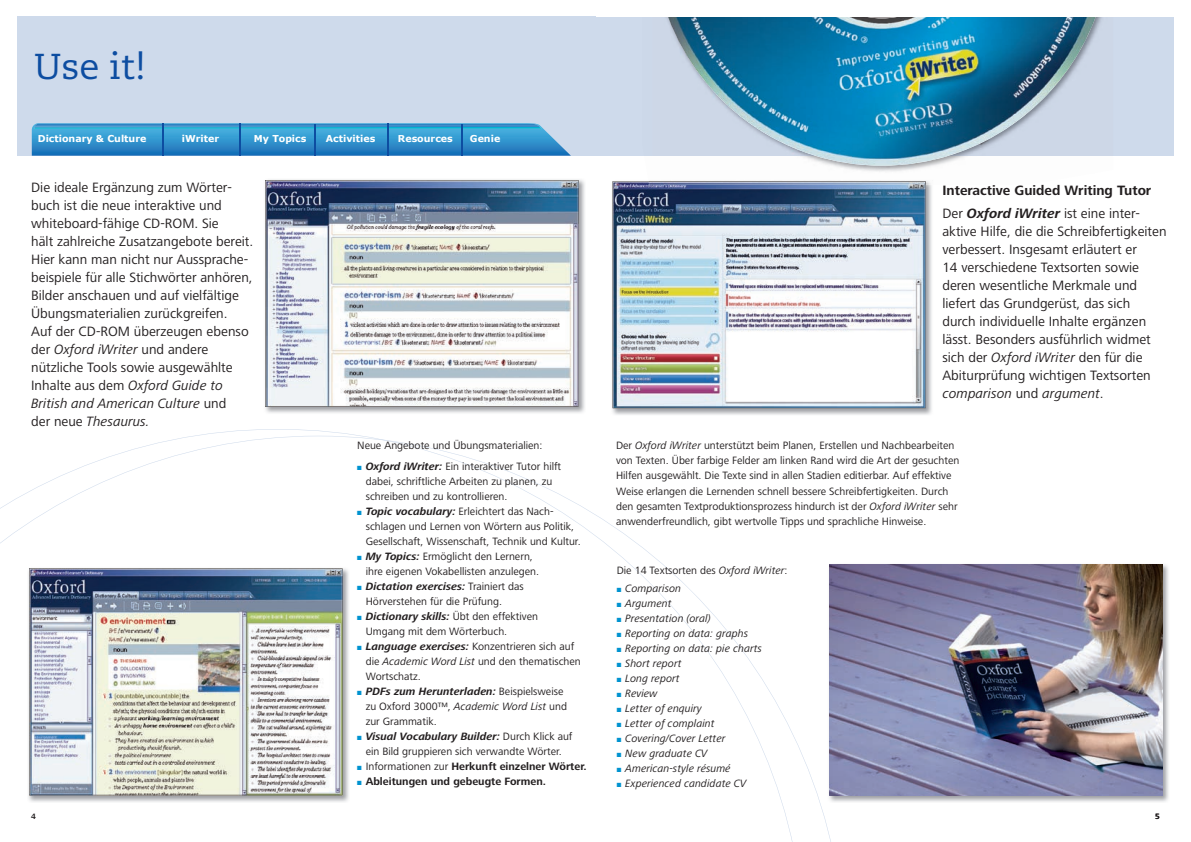
<style>
.page{position:relative;width:1191px;height:842px;background:#fff}
.page>*{position:absolute;margin:0;border:0;box-sizing:border-box;transform-origin:0 0}
.t1{font:36px "Caecilia LT Std";color:#0d4da1}
.t2{font:14px/18px "Frutiger Next CVLT";color:#231f20}
.t3{font:700 14px/23.7px "Frutiger Next CVLT";color:#231f20}
.t4{font:11px/15px "Frutiger Next CVLT";color:#231f20}
.t5{font:italic 11px "Frutiger Next CVLT";color:#231f20}
.t6{font:700 11px "Frutiger Next CVLT";color:#231f20}
.t7{font:700 9.5px "Verdana";color:#fff}
.t8{font:700 8px "Frutiger Next CVLT";color:#231f20}
.s1{font-style:italic}
.s2{color:#0093d0}
.s3{font-weight:700;font-style:italic}
.s4{font-weight:400}
</style>
<div class="page">
<div style="left:595px;top:17px;width:579px;height:139px;background:#cedaeb"></div>
<div style="left:17px;top:17px;width:578px;height:139px;background:#cedaeb"></div>
<svg style="left:0;top:436px;width:831px;height:406px"></svg>
<img style="left:27px;top:567px;width:323px;height:235px">
<img style="left:29px;top:568px;width:313px;height:227px">
<img style="left:612px;top:185px;width:320px;height:230px">
<img style="left:612px;top:181px;width:314px;height:227px">
<img style="left:265px;top:179px;width:320px;height:234px">
<img style="left:265px;top:180px;width:313px;height:227px">
<img style="left:827px;top:562px;width:342px;height:240px">
<img style="left:829px;top:564px;width:333px;height:231px">
<img style="left:779px;top:180px;width:152px;height:5px">
<img style="left:648px;top:181px;width:278px;height:4px">
<img style="left:665px;top:17px;width:438px;height:155px">
<img style="left:668px;top:17px;width:427px;height:149px">
<svg style="left:833px;top:17px;width:97px;height:1px"></svg>
<svg style="left:32px;top:123px;width:539px;height:33px;background:#3694cc"></svg>
<hr style="left:162px;top:123px;width:1px;height:33px;background:#0d4da1">
<hr style="left:239px;top:123px;width:1px;height:33px;background:#0d4da1">
<hr style="left:387px;top:124px;width:1px;height:32px;background:#0d4da1">
<hr style="left:315px;top:124px;width:1px;height:31px;background:#0d4da1">
<hr style="left:462px;top:124px;width:1px;height:32px;background:#0d4da1">
<h1 class="t1" style="left:34px;top:46px;width:113px">Use it!</h1>
<p class="t7" style="left:38px;top:133px;width:110px">Dictionary &amp; Culture</p>
<p class="t7" style="left:182px;top:133px;width:39px">iWriter</p>
<p class="t7" style="left:254px;top:133px;width:54px">My Topics</p>
<p class="t7" style="left:326px;top:133px;width:51px">Activities</p>
<p class="t7" style="left:398px;top:133px;width:56px">Resources</p>
<p class="t7" style="left:470px;top:133px;width:32px">Genie</p>
<p class="t2" style="left:31px;top:179px;width:224px">Die ideale Ergänzung zum Wörter&shy;buch ist die neue interaktive und whiteboard-fähige CD-ROM. Sie<br>hält zahlreiche Zusatzangebote bereit.<br>Hier kann man nicht nur Aussprache&shy;beispiele für alle Stichwörter anhören, Bilder anschauen und auf vielfältige Übungsmaterialien zurückgreifen.<br>Auf der CD-ROM überzeugen ebenso der <span class="s1">Oxford iWriter</span> und andere nützliche Tools sowie ausgewählte Inhalte aus dem <span class="s1">Oxford Guide to British and American Culture</span> und<br>der neue <span class="s1">Thesaurus.</span></p>
<p class="t4" style="left:357px;top:438px;width:187px">Neue Angebote und Übungsmaterialien:</p>
<p class="t4" style="left:366px;top:459px;width:197px;text-indent:-9px"><span class="s2">■</span> <span class="s3">Oxford iWriter:</span> Ein interaktiver Tutor hilft dabei, schriftliche Arbeiten zu planen, zu schreiben und zu kontrollieren.</p>
<p class="t4" style="left:366px;top:504px;width:216px;text-indent:-9px"><span class="s2">■</span> <span class="s3">Topic vocabulary:</span> Erleichtert das Nach&shy;schlagen und Lernen von Wörtern aus Politik,<br>Gesellschaft, Wissenschaft, Technik und Kultur.</p>
<p class="t4" style="left:366px;top:549px;width:175px;text-indent:-9px"><span class="s2">■</span> <span class="s3">My Topics:</span> Ermöglicht den Lernern, ihre eigenen Vokabellisten anzulegen.</p>
<p class="t4" style="left:366px;top:579px;width:160px;text-indent:-9px"><span class="s2">■</span> <span class="s3">Dictation exercises:</span> Trainiert das<br>Hörverstehen für die Prüfung.</p>
<p class="t4" style="left:366px;top:609px;width:174px;text-indent:-9px"><span class="s2">■</span> <span class="s3">Dictionary skills:</span> Übt den effektiven<br>Umgang mit dem Wörterbuch.</p>
<p class="t4" style="left:366px;top:639px;width:216px;text-indent:-9px"><span class="s2">■</span> <span class="s3">Language exercises:</span> Konzentrieren sich auf die <span class="s1">Academic Word List</span> und den thematischen<br>Wortschatz.</p>
<p class="t4" style="left:366px;top:684px;width:203px;text-indent:-9px"><span class="s2">■</span> <span class="s3">PDFs zum Herunterladen:</span> Beispielsweise zu Oxford 3000™, <span class="s1">Academic Word List</span> und zur Grammatik.</p>
<p class="t4" style="left:357px;top:729px;width:217px;text-align:center"><span class="s2">■</span> <span class="s3">Visual Vocabulary Builder:</span> Durch Klick auf ein Bild gruppieren sich verwandte Wörter.</p>
<p class="t6" style="left:357px;top:760px;width:231px"><span class="s2">■</span> <span class="s4">Informationen zur</span> Herkunft einzelner Wörter.</p>
<p class="t6" style="left:357px;top:775px;width:190px"><span class="s2">■</span> Ableitungen und gebeugte Formen.</p>
<p class="t3" style="left:942px;top:178px;width:210px">Interactive Guided Writing Tutor<br><span class="s4">Der</span> <span class="s1">Oxford iWriter</span> <span class="s4">ist eine inter-</span></p>
<p class="t2" style="left:942px;top:223px;width:226px">aktive Hilfe, die die Schreibfertigkeiten verbessert. Insgesamt erläutert er<br>14 verschiedene Textsorten sowie deren wesentliche Merkmale und liefert das Grundgerüst, das sich durch individuelle Inhalte ergänzen lässt. Besonders ausführlich widmet sich der <span class="s1">Oxford iWriter</span> den für die Abiturprüfung wichtigen Textsorten <span class="s1">comparison</span> und <span class="s1">argument</span>.</p>
<p class="t4" style="left:616px;top:438px;width:345px">Der <span class="s1">Oxford iWriter</span> unterstützt beim Planen, Erstellen und Nachbearbeiten von Texten. Über farbige Felder am linken Rand wird die Art der gesuchten Hilfen ausgewählt. Die Texte sind in allen Stadien editierbar. Auf effektive Weise erlangen die Lernenden schnell bessere Schreibfertigkeiten. Durch den gesamten Textproduktionsprozess hindurch ist der <span class="s1">Oxford iWriter</span> sehr anwenderfreundlich, gibt wertvolle Tipps und sprachliche Hinweise.</p>
<p class="t4" style="left:617px;top:563px;width:172px">Die 14 Textsorten des <span class="s1">Oxford iWriter</span>:</p>
<p class="t5" style="left:617px;top:582px;width:66px"><span class="s2">■</span> Comparison</p>
<p class="t5" style="left:617px;top:597px;width:56px"><span class="s2">■</span> Argument</p>
<p class="t5" style="left:617px;top:612px;width:95px"><span class="s2">■</span> Presentation (oral)</p>
<p class="t5" style="left:617px;top:627px;width:133px"><span class="s2">■</span> Reporting on data: graphs</p>
<p class="t5" style="left:617px;top:642px;width:147px"><span class="s2">■</span> Reporting on data: pie charts</p>
<p class="t5" style="left:617px;top:657px;width:66px"><span class="s2">■</span> Short report</p>
<p class="t5" style="left:617px;top:672px;width:64px"><span class="s2">■</span> Long report</p>
<p class="t5" style="left:617px;top:687px;width:42px"><span class="s2">■</span> Review</p>
<p class="t5" style="left:617px;top:702px;width:87px"><span class="s2">■</span> Letter of enquiry</p>
<p class="t5" style="left:617px;top:717px;width:99px"><span class="s2">■</span> Letter of complaint</p>
<p class="t5" style="left:617px;top:732px;width:110px"><span class="s2">■</span> Covering/Cover Letter</p>
<p class="t5" style="left:617px;top:747px;width:92px"><span class="s2">■</span> New graduate CV</p>
<p class="t5" style="left:617px;top:762px;width:115px"><span class="s2">■</span> American-style résumé</p>
<p class="t5" style="left:617px;top:777px;width:131px"><span class="s2">■</span> Experienced candidate CV</p>
<p class="t8" style="left:31px;top:811px;width:6px">4</p>
<p class="t8" style="left:1155px;top:811px;width:6px">5</p>
</div>
